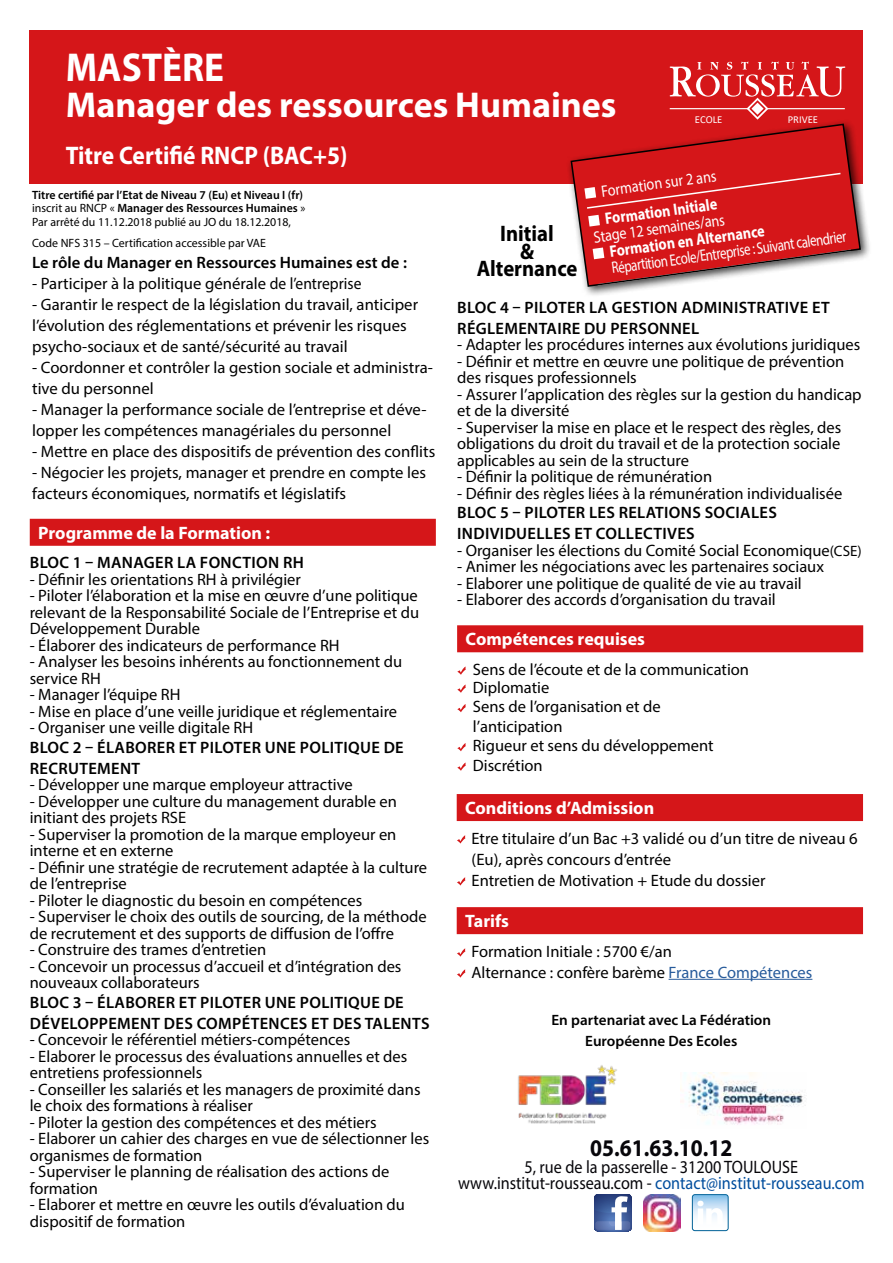
<style>
.page{position:relative;width:893px;height:1263px;background:#fff}
.page>*{position:absolute;margin:0;border:0;box-sizing:border-box;transform-origin:0 0}
.t1{font:700 40.5px "Myriad Pro";color:#fff;scale:.92 1}
.t2{font:700 36px "Myriad Pro";color:#fff}
.t3{font:700 25.5px "Myriad Pro";color:#fff;scale:.92 1}
.t4{font:700 24px "Myriad Pro";color:#07060a;scale:.9 1}
.t5{font:700 22.5px/17.5px "Myriad Pro";color:#000;text-align:center;scale:.92 1}
.t6{font:18px/16.5px "Myriad Pro";color:#07060a;text-align:center;scale:.9 1}
.t7{font:700 18px "Myriad Pro";color:#fff}
.t8{font:16.5px/16.5px "Myriad Pro";color:#000}
.t9{font:600 16.5px/21px "Myriad Pro";letter-spacing:.02em;color:#000}
.t10{font:16.5px "Myriad Pro";color:#fff;scale:.78 1}
.t11{font:600 16.5px "Myriad Pro";color:#000}
.t12{font:700 16.5px "Myriad Pro";color:#fff;scale:.86 1}
.t13{font:16.5px "Myriad Pro";color:#fff;scale:.86 1}
.t14{font:600 15px/21px "Myriad Pro";color:#000;text-align:center}
.t15{font:600 12px/13.5px "Myriad Pro";color:#000}
.t16{font:12px "Myriad Pro";color:#000}
.t17{font:10.65px "Calibri";color:#fff}
.s1{font-weight:400}
.s2{font-size:15px}
.s3{color:#275b9b}
.s4{color:#004d9d}
</style>
<div class="page">
<div style="left:30px;top:30px;width:833px;height:154px;background:#d51619"></div>
<svg style="left:670px;top:62px;width:175px;height:57px"></svg>
<div style="left:457px;top:625px;width:406px;height:27px;background:#d51619"></div>
<svg style="left:457px;top:666px;width:9px;height:9px"></svg>
<svg style="left:457px;top:684px;width:9px;height:9px"></svg>
<svg style="left:457px;top:704px;width:9px;height:8px"></svg>
<svg style="left:457px;top:743px;width:9px;height:8px"></svg>
<svg style="left:457px;top:762px;width:9px;height:9px"></svg>
<div style="left:457px;top:794px;width:406px;height:27px;background:#d51619"></div>
<svg style="left:457px;top:835px;width:8px;height:8px"></svg>
<svg style="left:457px;top:877px;width:8px;height:8px"></svg>
<img style="left:518px;top:1065px;width:99px;height:59px">
<img style="left:643px;top:1194px;width:37px;height:37px">
<svg style="left:594px;top:1194px;width:37px;height:37px"></svg>
<svg style="left:692px;top:1194px;width:37px;height:37px"></svg>
<div style="left:566px;top:119px;width:305px;height:179px;background:#000;opacity:.75"></div>
<svg style="left:570px;top:123px;width:292px;height:165px"></svg>
<div style="left:457px;top:907px;width:406px;height:27px;background:#d51619"></div>
<hr style="left:669px;top:979px;width:143px;height:1px;background:#275b9b">
<svg style="left:457px;top:948px;width:8px;height:9px"></svg>
<svg style="left:457px;top:969px;width:8px;height:9px"></svg>
<div style="left:30px;top:519px;width:406px;height:27px;background:#d51619"></div>
<img style="left:680px;top:1072px;width:126px;height:53px">
<h1 class="t1" style="left:66px;top:41px;width:174px">MASTÈRE</h1>
<h2 class="t2" style="left:66px;top:82px;width:552px">Manager des ressources Humaines</h2>
<h3 class="t3" style="left:66px;top:139px;width:307px">Titre Certifié RNCP (BAC+5)</h3>
<p class="t17" style="left:695px;top:112px;width:29px">ECOLE</p>
<p class="t17" style="left:788px;top:112px;width:32px">PRIVEE</p>
<p class="t15" style="left:32px;top:188px;width:275px">Titre certifié par l’Etat de Niveau 7 (Eu) et Niveau I (fr) <span class="s1">inscrit au RNCP «</span> Manager des Ressources Humaines <span class="s1">»<br>Par arrêté du 11.12.2018 publié au JO du 18.12.2018,</span></p>
<p class="t16" style="left:32px;top:236px;width:235px">Code NFS 315 – Certification accessible par VAE</p>
<p class="t11" style="left:32px;top:252px;width:376px">Le rôle du Manager en Ressources Humaines est de :</p>
<p class="t8" style="left:32px;top:275px;width:331px">- Participer à la politique générale de l’entreprise</p>
<p class="t8" style="left:32px;top:294px;width:387px;line-height:21px">- Garantir le respect de la législation du travail, anticiper l’évolution des réglementations et prévenir les risques psycho-sociaux et de santé/sécurité au travail</p>
<p class="t8" style="left:32px;top:357px;width:402px;line-height:21px">- Coordonner et contrôler la gestion sociale et administra&shy;tive du personnel</p>
<p class="t8" style="left:32px;top:399px;width:396px;line-height:21px">- Manager la performance sociale de l’entreprise et déve&shy;lopper les compétences managériales du personnel</p>
<p class="t8" style="left:32px;top:443px;width:405px">- Mettre en place des dispositifs de prévention des conflits</p>
<p class="t8" style="left:32px;top:462px;width:395px;line-height:21px">- Négocier les projets, manager et prendre en compte les facteurs économiques, normatifs et législatifs</p>
<p class="t7" style="left:38px;top:521px;width:234px">Programme de la Formation :</p>
<p class="t9" style="left:30px;top:552px;width:275px">BLOC 1 – MANAGER LA FONCTION RH</p>
<p class="t8" style="left:30px;top:571px;width:273px">- Définir les orientations RH à privilégier</p>
<p class="t8" style="left:30px;top:587px;width:391px;text-align:justify">- Piloter l’élaboration et la mise en œuvre d’une politique relevant de la Responsabilité Sociale de l’Entreprise et du Développement Durable</p>
<p class="t8" style="left:30px;top:637px;width:311px">- Élaborer des indicateurs de performance RH</p>
<p class="t8" style="left:30px;top:653px;width:374px">- Analyser les besoins inhérents au fonctionnement du service RH</p>
<p class="t8" style="left:30px;top:686px;width:152px">- Manager l’équipe RH</p>
<p class="t8" style="left:30px;top:703px;width:369px">- Mise en place d’une veille juridique et réglementaire</p>
<p class="t8" style="left:30px;top:719px;width:225px">- Organiser une veille digitale RH</p>
<p class="t9" style="left:30px;top:736px;width:375px">BLOC 2 – ÉLABORER ET PILOTER UNE POLITIQUE DE<br>RECRUTEMENT</p>
<p class="t8" style="left:30px;top:776px;width:325px">- Développer une marque employeur attractive</p>
<p class="t8" style="left:30px;top:793px;width:369px">- Développer une culture du management durable en initiant des projets RSE</p>
<p class="t8" style="left:30px;top:826px;width:368px">- Superviser la promotion de la marque employeur en interne et en externe</p>
<p class="t8" style="left:30px;top:859px;width:399px">- Définir une stratégie de recrutement adaptée à la culture de l’entreprise</p>
<p class="t8" style="left:30px;top:892px;width:334px">- Piloter le diagnostic du besoin en compétences</p>
<p class="t8" style="left:30px;top:908px;width:398px">- Superviser le choix des outils de sourcing, de la méthode de recrutement et des supports de diffusion de l’offre</p>
<p class="t8" style="left:30px;top:941px;width:238px">- Construire des trames d’entretien</p>
<p class="t8" style="left:30px;top:958px;width:373px">- Concevoir un processus d’accueil et d’intégration des nouveaux collaborateurs</p>
<p class="t9" style="left:30px;top:991px;width:401px">BLOC 3 – ÉLABORER ET PILOTER UNE POLITIQUE DE<br>DÉVELOPPEMENT DES COMPÉTENCES ET DES TALENTS</p>
<p class="t8" style="left:30px;top:1031px;width:322px">- Concevoir le référentiel métiers-compétences</p>
<p class="t8" style="left:30px;top:1048px;width:379px">- Elaborer le processus des évaluations annuelles et des entretiens professionnels</p>
<p class="t8" style="left:30px;top:1081px;width:392px">- Conseiller les salariés et les managers de proximité dans le choix des formations à réaliser</p>
<p class="t8" style="left:30px;top:1114px;width:348px">- Piloter la gestion des compétences et des métiers</p>
<p class="t8" style="left:30px;top:1130px;width:401px">- Elaborer un cahier des charges en vue de sélectionner les organismes de formation</p>
<p class="t8" style="left:30px;top:1163px;width:361px">- Superviser le planning de réalisation des actions de formation</p>
<p class="t8" style="left:30px;top:1196px;width:377px">- Elaborer et mettre en œuvre les outils d’évaluation du dispositif de formation</p>
<h3 class="t5" style="left:477px;top:224px;width:111px">Initial<br>&amp;<br>Alternance</h3>
<p class="t13" style="left:600px;top:181px;width:136px;rotate:-8deg">Formation sur 2 ans</p>
<p class="t12" style="left:604px;top:208px;width:133px;rotate:-8deg">Formation Initiale</p>
<p class="t13" style="left:592px;top:227px;width:155px;rotate:-8deg">Stage 12 semaines/ans</p>
<p class="t12" style="left:608px;top:241px;width:183px;rotate:-8deg">Formation en Alternance</p>
<p class="t10" style="left:610px;top:258px;width:305px;rotate:-8deg">Répartition Ecole/Entreprise : Suivant calendrier</p>
<p class="t9" style="left:457px;top:296px;width:374px">BLOC 4 – PILOTER LA GESTION ADMINISTRATIVE ET<br>RÉGLEMENTAIRE DU PERSONNEL</p>
<p class="t8" style="left:457px;top:336px;width:405px">- Adapter les procédures internes aux évolutions juridiques</p>
<p class="t8" style="left:457px;top:352px;width:389px">- Définir et mettre en œuvre une politique de prévention des risques professionnels</p>
<p class="t8" style="left:457px;top:385px;width:406px">- Assurer l’application des règles sur la gestion du handicap et de la diversité</p>
<p class="t8" style="left:457px;top:418px;width:386px;text-align:justify">- Superviser la mise en place et le respect des règles, des obligations du droit du travail et de la protection sociale applicables au sein de la structure</p>
<p class="t8" style="left:457px;top:468px;width:257px">- Définir la politique de rémunération</p>
<p class="t8" style="left:457px;top:484px;width:387px">- Définir des règles liées à la rémunération individualisée</p>
<p class="t9" style="left:457px;top:502px;width:321px">BLOC 5 – PILOTER LES RELATIONS SOCIALES<br>INDIVIDUELLES ET COLLECTIVES</p>
<p class="t8" style="left:457px;top:541px;width:406px">- Organiser les élections du Comité Social Economique<span class="s2">(CSE)</span></p>
<p class="t8" style="left:457px;top:558px;width:368px">- Animer les négociations avec les partenaires sociaux</p>
<p class="t8" style="left:457px;top:574px;width:346px">- Elaborer une politique de qualité de vie au travail</p>
<p class="t8" style="left:457px;top:591px;width:320px">- Elaborer des accords d’organisation du travail</p>
<p class="t7" style="left:466px;top:627px;width:181px">Compétences requises</p>
<p class="t8" style="left:473px;top:660px;width:278px;line-height:18px">Sens de l’écoute et de la communication<br>Diplomatie</p>
<p class="t8" style="left:473px;top:697px;width:242px;line-height:19.5px">Sens de l’organisation et de l’anticipation<br>Rigueur et sens du développement<br>Discrétion</p>
<p class="t7" style="left:465px;top:796px;width:190px">Conditions d’Admission</p>
<p class="t8" style="left:472px;top:827px;width:388px;line-height:21px">Etre titulaire d’un Bac +3 validé ou d’un titre de niveau 6 (Eu), après concours d’entrée<br>Entretien de Motivation + Etude du dossier</p>
<p class="t7" style="left:465px;top:909px;width:45px">Tarifs</p>
<p class="t8" style="left:472px;top:940px;width:342px;line-height:21px">Formation Initiale : 5700 €/an<br>Alternance : confère barème <span class="s3">France Compétences</span></p>
<p class="t14" style="left:551px;top:1009px;width:221px">En partenariat avec La Fédération<br>Européenne Des Ecoles</p>
<h3 class="t4" style="left:590px;top:1132px;width:160px">05.61.63.10.12</h3>
<p class="t6" style="left:458px;top:1158px;width:453px">5, rue de la passerelle - 31200 TOULOUSE www.institut-rousseau.com - <span class="s4">contact@institut-rousseau.com</span></p>
</div>
